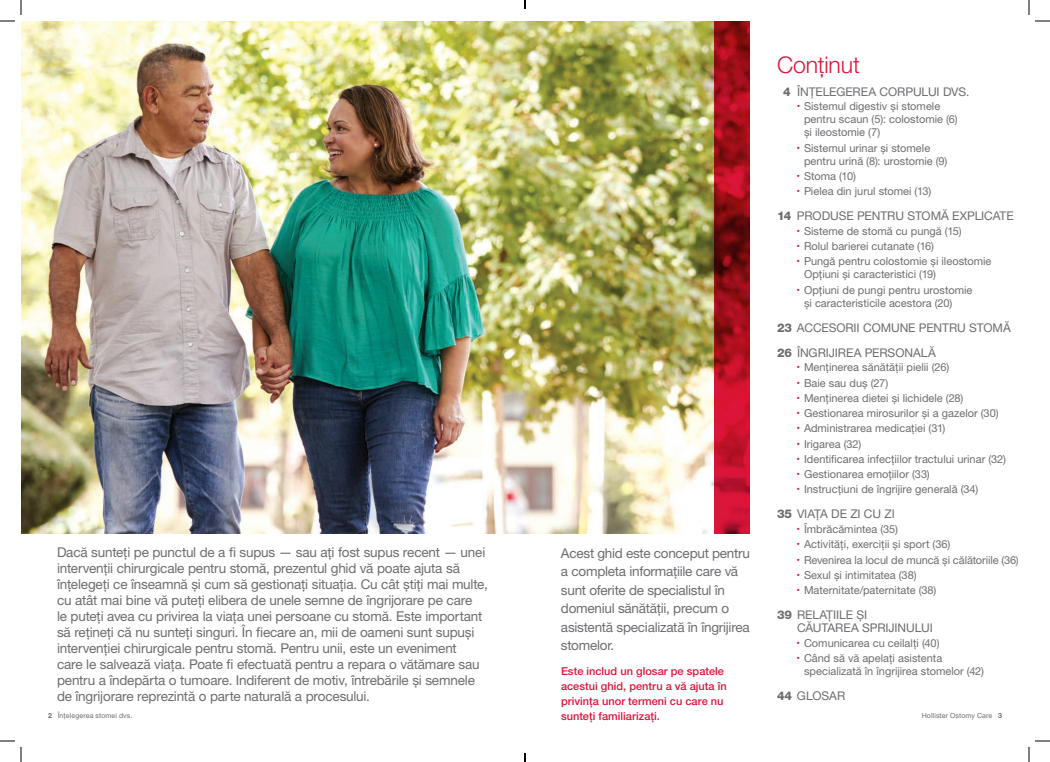
<style>
.page{position:relative;width:1050px;height:762px;background:#fff}
.page>*{position:absolute;margin:0;border:0;box-sizing:border-box;transform-origin:0 0}
.Body{font:300 23px "Helvetica Neue LT Pro";letter-spacing:-.005em;color:#dc153b}
.Body-2{font:13.5px/16px "Helvetica Neue LT Pro";letter-spacing:-.015em;color:#6c6d70}
.Body-3{font:12px/13px "Helvetica Neue LT Pro";letter-spacing:-.005em;color:#6c6d70}
.Body-4{font:11px/13px "Helvetica Neue LT Pro";color:#6c6d70}
.Callout{font:500 11px/15px "Helvetica Neue LT Pro";letter-spacing:.005em;color:#dc153b}
.Body-5{font:7px "Helvetica Neue LT Pro";letter-spacing:.015em;color:#6c6d70}
.s1{font-weight:700}
.s2{font-weight:800}
</style>
<div class="page">
<img style="left:21px;top:21px;width:693px;height:513px">
<svg style="left:714px;top:21px;width:36px;height:513px;background:#a60f1f"></svg>
<svg style="left:0;top:0;width:22px;height:22px"></svg>
<svg style="left:0;top:740px;width:22px;height:22px"></svg>
<svg style="left:1028px;top:0;width:22px;height:22px"></svg>
<svg style="left:1028px;top:740px;width:22px;height:22px"></svg>
<svg style="left:524px;top:0;width:2px;height:9px"></svg>
<svg style="left:524px;top:753px;width:2px;height:9px"></svg>
<p class="Body-2" style="left:57px;top:544px;width:432px">Dacă sunteți pe punctul de a fi supus — sau ați fost supus recent — unei intervenții chirurgicale pentru stomă, prezentul ghid vă poate ajuta să înțelegeți ce înseamnă și cum să gestionați situația. Cu cât știți mai multe, cu atât mai bine vă puteți elibera de unele semne de îngrijorare pe care<br>le puteți avea cu privirea la viața unei persoane cu stomă. Este important să rețineți că nu sunteți singuri. În fiecare an, mii de oameni sunt supuși intervenției chirurgicale pentru stomă. Pentru unii, este un eveniment<br>care le salvează viața. Poate fi efectuată pentru a repara o vătămare sau pentru a îndepărta o tumoare. Indiferent de motiv, întrebările și semnele de îngrijorare reprezintă o parte naturală a procesului.</p>
<p class="Body-2" style="left:561px;top:543px;width:190px;line-height:18.5px">Acest ghid este conceput pentru a completa informațiile care vă sunt oferite de specialistul în domeniul sănătății, precum o asistentă specializată în îngrijirea stomelor.</p>
<p class="Callout" style="left:561px;top:664px;width:167px">Este includ un glosar pe spatele acestui ghid, pentru a vă ajuta în privința unor termeni cu care nu sunteți familiarizați.</p>
<p class="Body-5" style="left:48px;top:711px;width:86px"><span class="s1">2</span> Înțelegerea stomei dvs.</p>
<p class="Body" style="left:777px;top:51px;width:84px">Conținut</p>
<p class="Body-3" style="left:783px;top:85px;width:188px"><span class="s2">4</span> ÎNȚELEGEREA CORPULUI DVS.</p>
<p class="Body-4" style="left:804px;top:100px;width:155px;text-indent:-7px"><sup>•</sup> Sistemul digestiv și stomele pentru scaun (5): colostomie (6) și ileostomie (7)</p>
<p class="Body-4" style="left:804px;top:141px;width:145px;text-indent:-7px"><sup>•</sup> Sistemul urinar și stomele pentru urină (8): urostomie (9)</p>
<p class="Body-4" style="left:797px;top:169px;width:61px"><sup>•</sup> Stoma (10)</p>
<p class="Body-4" style="left:797px;top:184px;width:136px"><sup>•</sup> Pielea din jurul stomei (13)</p>
<p class="Body-3" style="left:777px;top:209px;width:238px"><span class="s2">14</span> PRODUSE PENTRU STOMĂ EXPLICATE</p>
<p class="Body-4" style="left:797px;top:224px;width:166px"><sup>•</sup> Sisteme de stomă cu pungă (15)</p>
<p class="Body-4" style="left:797px;top:239px;width:139px"><sup>•</sup> Rolul barierei cutanate (16)</p>
<p class="Body-4" style="left:804px;top:255px;width:189px;text-indent:-7px"><sup>•</sup> Pungă pentru colostomie și ileostomie<br>Opțiuni și caracteristici (19)</p>
<p class="Body-4" style="left:804px;top:283px;width:170px;text-indent:-7px"><sup>•</sup> Opțiuni de pungi pentru urostomie și caracteristicile acestora (20)</p>
<p class="Body-3" style="left:777px;top:321px;width:235px"><span class="s2">23</span> ACCESORII COMUNE PENTRU STOMĂ</p>
<p class="Body-3" style="left:777px;top:346px;width:160px"><span class="s2">26</span> ÎNGRIJIREA PERSONALĂ</p>
<p class="Body-4" style="left:797px;top:361px;width:154px"><sup>•</sup> Menținerea sănătății pielii (26)</p>
<p class="Body-4" style="left:797px;top:376px;width:93px"><sup>•</sup> Baie sau duș (27)</p>
<p class="Body-4" style="left:797px;top:391px;width:168px"><sup>•</sup> Menținerea dietei și lichidele (28)</p>
<p class="Body-4" style="left:797px;top:406px;width:203px"><sup>•</sup> Gestionarea mirosurilor și a gazelor (30)</p>
<p class="Body-4" style="left:797px;top:422px;width:150px"><sup>•</sup> Administrarea medicației (31)</p>
<p class="Body-4" style="left:797px;top:437px;width:66px"><sup>•</sup> Irigarea (32)</p>
<p class="Body-4" style="left:797px;top:452px;width:210px"><sup>•</sup> Identificarea infecțiilor tractului urinar (32)</p>
<p class="Body-4" style="left:797px;top:467px;width:134px"><sup>•</sup> Gestionarea emoțiilor (33)</p>
<p class="Body-4" style="left:797px;top:483px;width:183px"><sup>•</sup> Instrucțiuni de îngrijire generală (34)</p>
<p class="Body-3" style="left:777px;top:507px;width:119px"><span class="s2">35</span> VIAȚA DE ZI CU ZI</p>
<p class="Body-4" style="left:797px;top:522px;width:103px"><sup>•</sup> Îmbrăcămintea (35)</p>
<p class="Body-4" style="left:797px;top:538px;width:155px"><sup>•</sup> Activități, exerciții și sport (36)</p>
<p class="Body-4" style="left:797px;top:553px;width:223px"><sup>•</sup> Revenirea la locul de muncă și călătoriile (36)</p>
<p class="Body-4" style="left:797px;top:568px;width:121px"><sup>•</sup> Sexul și intimitatea (38)</p>
<p class="Body-4" style="left:797px;top:583px;width:141px"><sup>•</sup> Maternitate/paternitate (38)</p>
<p class="Body-3" style="left:797px;top:608px;width:137px;text-indent:-20px"><span class="s2">39</span> RELAȚIILE ȘI<br>CĂUTAREA SPRIJINULUI</p>
<p class="Body-4" style="left:797px;top:636px;width:144px"><sup>•</sup> Comunicarea cu ceilalți (40)</p>
<p class="Body-4" style="left:804px;top:651px;width:182px;text-indent:-7px"><sup>•</sup> Când să vă apelați asistenta specializată în îngrijirea stomelor (42)</p>
<p class="Body-3" style="left:777px;top:689px;width:70px"><span class="s2">44</span> GLOSAR</p>
<p class="Body-5" style="left:922px;top:711px;width:82px">Hollister Ostomy Care <span class="s1">3</span></p>
</div>
